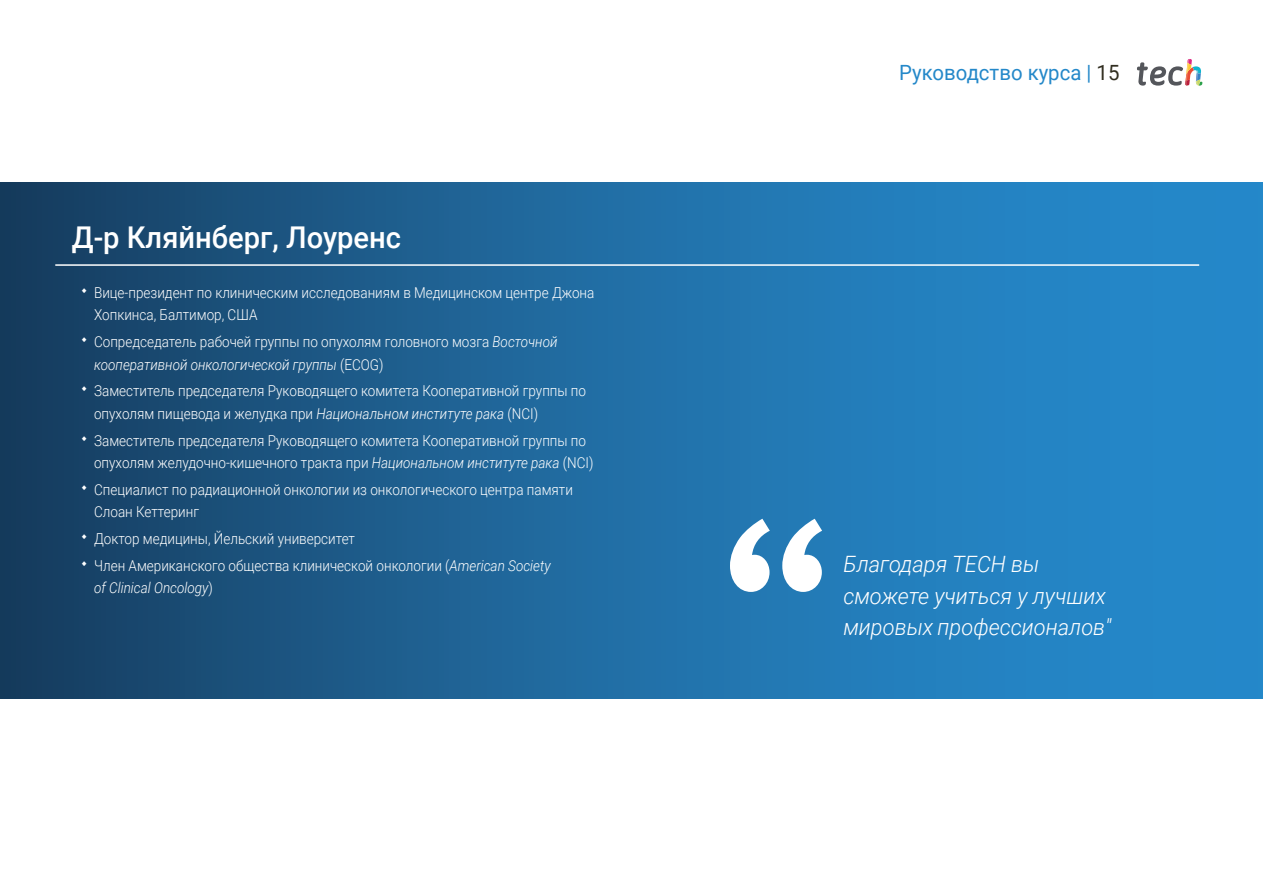
<style>
.page{position:relative;width:1263px;height:893px;background:#fff}
.page>*{position:absolute;margin:0;border:0;box-sizing:border-box;transform-origin:0 0}
.t1{font:500 30px "Roboto";color:#fff}
.t2{font:italic 300 22.5px/31.5px "Roboto";color:#fff}
.t3{font:21px "Roboto";color:#2488c9}
.t4{font:300 15px/22.5px "Roboto";color:#fff;scale:.9 1}
.t5{font:italic 300 15px "Roboto";color:#fff;scale:.9 1}
.s1{font-style:italic}
.s2{font-style:normal}
.s3{color:#312e20}
</style>
<div class="page">
<div style="left:0;top:182px;width:1263px;height:516px;background:linear-gradient(to right,#184267,#2793d9)"></div>
<svg style="left:730px;top:519px;width:92px;height:73px"></svg>
<hr style="left:55px;top:264px;width:1144px;height:2px;background:#fff">
<svg style="left:1137px;top:59px;width:65px;height:27px"></svg>
<svg style="left:82px;top:288px;width:5px;height:5px"></svg>
<svg style="left:82px;top:337px;width:5px;height:5px"></svg>
<svg style="left:82px;top:386px;width:5px;height:5px"></svg>
<svg style="left:82px;top:436px;width:5px;height:5px"></svg>
<svg style="left:82px;top:485px;width:5px;height:5px"></svg>
<svg style="left:82px;top:534px;width:5px;height:5px"></svg>
<svg style="left:82px;top:561px;width:5px;height:5px"></svg>
<h1 class="t1" style="left:72px;top:216px;width:331px">Д-р Кляйнберг, Лоуренс</h1>
<p class="t4" style="left:94px;top:281px;width:557px">Вице-президент по клиническим исследованиям в Медицинском центре Джона<br>Хопкинса, Балтимор, США</p>
<p class="t4" style="left:94px;top:330px;width:516px">Сопредседатель рабочей группы по опухолям головного мозга <span class="s1">Восточной кооперативной онкологической группы</span> (ECOG)</p>
<p class="t4" style="left:94px;top:379px;width:548px">Заместитель председателя Руководящего комитета Кооперативной группы по опухолям пищевода и желудка при <span class="s1">Национальном институте рака</span> (NCI)</p>
<p class="t4" style="left:94px;top:428px;width:556px">Заместитель председателя Руководящего комитета Кооперативной группы по опухолям желудочно-кишечного тракта при <span class="s1">Национальном институте рака</span> (NCI)</p>
<p class="t4" style="left:94px;top:478px;width:533px">Специалист по радиационной онкологии из онкологического центра памяти<br>Слоан Кеттеринг</p>
<p class="t4" style="left:94px;top:525px;width:509px;line-height:26.7px">Доктор медицины, Йельский университет<br>Член Американского общества клинической онкологии (<span class="s1">American Society</span></p>
<p class="t5" style="left:94px;top:578px;width:134px">of Clinical Oncology<span class="s2">)</span></p>
<h3 class="t3" style="left:899px;top:57px;width:222px">Руководство курса | <span class="s3">15</span></h3>
<h2 class="t2" style="left:843px;top:548px;width:269px">Благодаря TECH вы сможете учиться у лучших мировых профессионалов"</h2>
</div>
